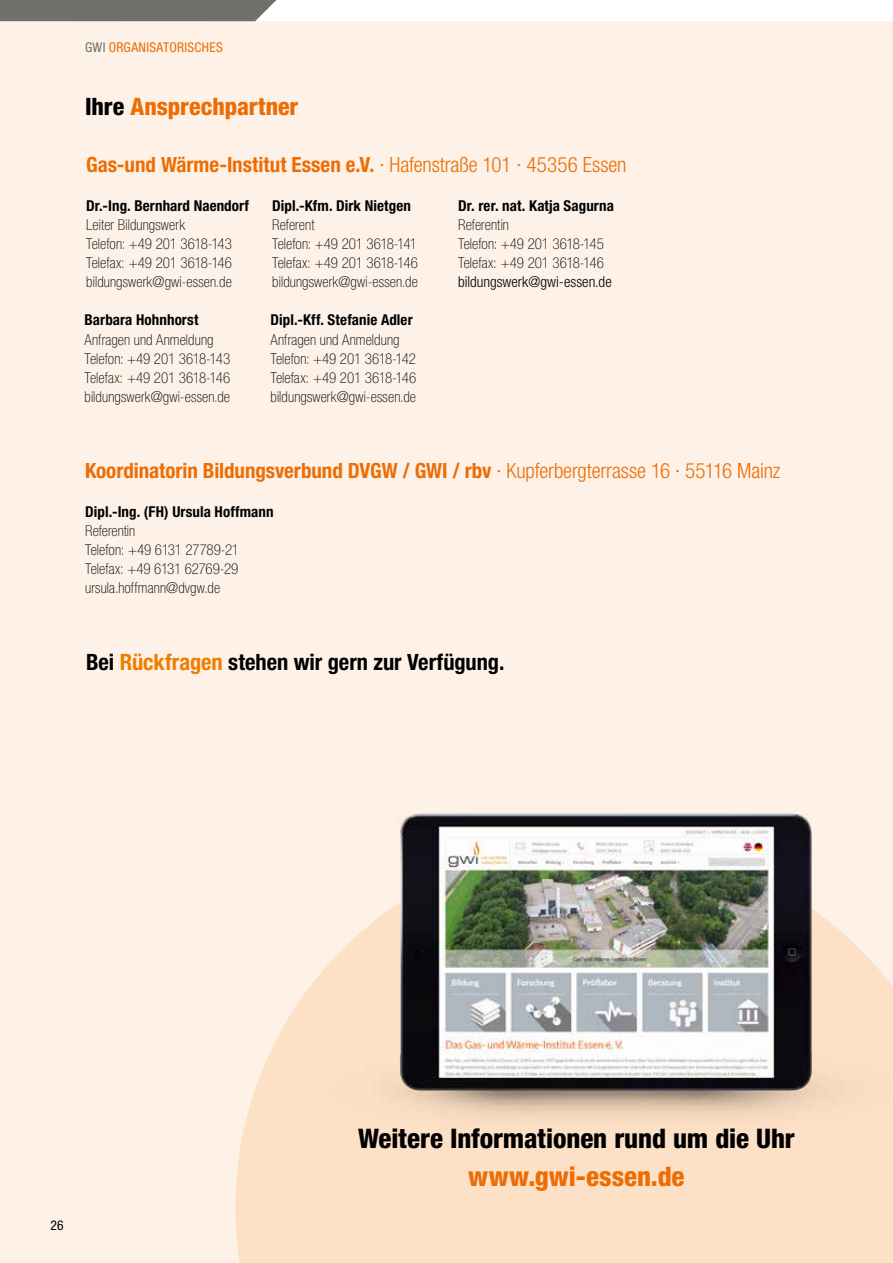
<style>
.page{position:relative;width:893px;height:1263px;background:#fff}
.page>*{position:absolute;margin:0;border:0;box-sizing:border-box;transform-origin:0 0}
.t1{font:800 condensed 27px "Helvetica Neue LT Std";letter-spacing:-.005em;color:#000}
.t2{font:800 condensed 27px "Helvetica Neue LT Std";color:#ed6d05}
.t3{font:800 condensed 24px "Helvetica Neue LT Pro";letter-spacing:-.005em;color:#ed6d05}
.t4{font:700 condensed 22.5px "Helvetica Neue LT Std";color:#000}
.t5{font:700 condensed 21px "Helvetica Neue LT Std";color:#ed6d05}
.t6{font:100 condensed 15px/19.2px "Helvetica Neue LT Std";letter-spacing:.005em;color:#000}
.t7{font:700 condensed 15px "Helvetica Neue LT Std";letter-spacing:.005em;color:#000}
.t8{font:300 condensed 15px "Helvetica Neue LT Std";color:#000}
.t9{font:condensed 13.5px "Helvetica Neue LT Std";letter-spacing:.02em;color:#ed6d05}
.t10{font:condensed 13.5px "Helvetica Neue LT Std";color:#000}
.s1{color:#71706c}
.s2{color:#000}
.s3{font-weight:300}
.s4{color:#ef7d00}
</style>
<div class="page">
<div style="left:0;top:22px;width:893px;height:1241px;background:#fef2e8"></div>
<div style="left:0;top:0;width:277px;height:21px;background:#71706c"></div>
<svg style="left:235px;top:964px;width:658px;height:299px;fill:#fde1c6"></svg>
<img style="left:329px;top:813px;width:564px;height:423px">
<p class="t9" style="left:85px;top:39px;width:139px"><span class="s1">GWI</span> ORGANISATORISCHES</p>
<h2 class="t3" style="left:85px;top:92px;width:215px"><span class="s2">Ihre</span> Ansprechpartner</h2>
<h3 class="t5" style="left:86px;top:152px;width:542px">Gas-und Wärme-Institut Essen e.V. <span class="s3">· Hafenstraße 101 · 45356 Essen</span></h3>
<p class="t7" style="left:86px;top:196px;width:164px">Dr.-Ing. Bernhard Naendorf</p>
<p class="t6" style="left:86px;top:215px;width:147px">Leiter Bildungswerk<br>Telefon: +49 201 3618-143<br>Telefax: +49 201 3618-146 bildungswerk@gwi-essen.de</p>
<p class="t7" style="left:272px;top:196px;width:140px">Dipl.-Kfm. Dirk Nietgen</p>
<p class="t6" style="left:272px;top:215px;width:147px">Referent<br>Telefon: +49 201 3618-141<br>Telefax: +49 201 3618-146 bildungswerk@gwi-essen.de</p>
<p class="t7" style="left:458px;top:196px;width:157px">Dr. rer. nat. Katja Sagurna</p>
<p class="t6" style="left:458px;top:215px;width:147px">Referentin<br>Telefon: +49 201 3618-145<br>Telefax: +49 201 3618-146</p>
<p class="t8" style="left:458px;top:273px;width:155px">bildungswerk@gwi-essen.de</p>
<p class="t7" style="left:85px;top:311px;width:115px">Barbara Hohnhorst</p>
<p class="t6" style="left:85px;top:330px;width:147px">Anfragen und Anmeldung<br>Telefon: +49 201 3618-143<br>Telefax: +49 201 3618-146 bildungswerk@gwi-essen.de</p>
<p class="t7" style="left:271px;top:311px;width:144px">Dipl.-Kff. Stefanie Adler</p>
<p class="t6" style="left:271px;top:330px;width:147px">Anfragen und Anmeldung<br>Telefon: +49 201 3618-142<br>Telefax: +49 201 3618-146 bildungswerk@gwi-essen.de</p>
<h3 class="t5" style="left:85px;top:458px;width:697px">Koordinatorin Bildungsverbund DVGW / GWI / rbv <span class="s3">· Kupferbergterrasse 16 · 55116 Mainz</span></h3>
<p class="t7" style="left:85px;top:502px;width:190px">Dipl.-Ing. (FH) Ursula Hoffmann</p>
<p class="t6" style="left:85px;top:521px;width:155px">Referentin<br>Telefon: +49 6131 27789-21<br>Telefax: +49 6131 62769-29 ursula.hoffmann@dvgw.de</p>
<h3 class="t4" style="left:86px;top:648px;width:420px">Bei <span class="s4">Rückfragen</span> stehen wir gern zur Verfügung.</h3>
<p class="t10" style="left:51px;top:1218px;width:15px">26</p>
<h1 class="t1" style="left:358px;top:1122px;width:438px">Weitere Informationen rund um die Uhr</h1>
<h1 class="t2" style="left:468px;top:1160px;width:218px">www.gwi-essen.de</h1>
</div>
